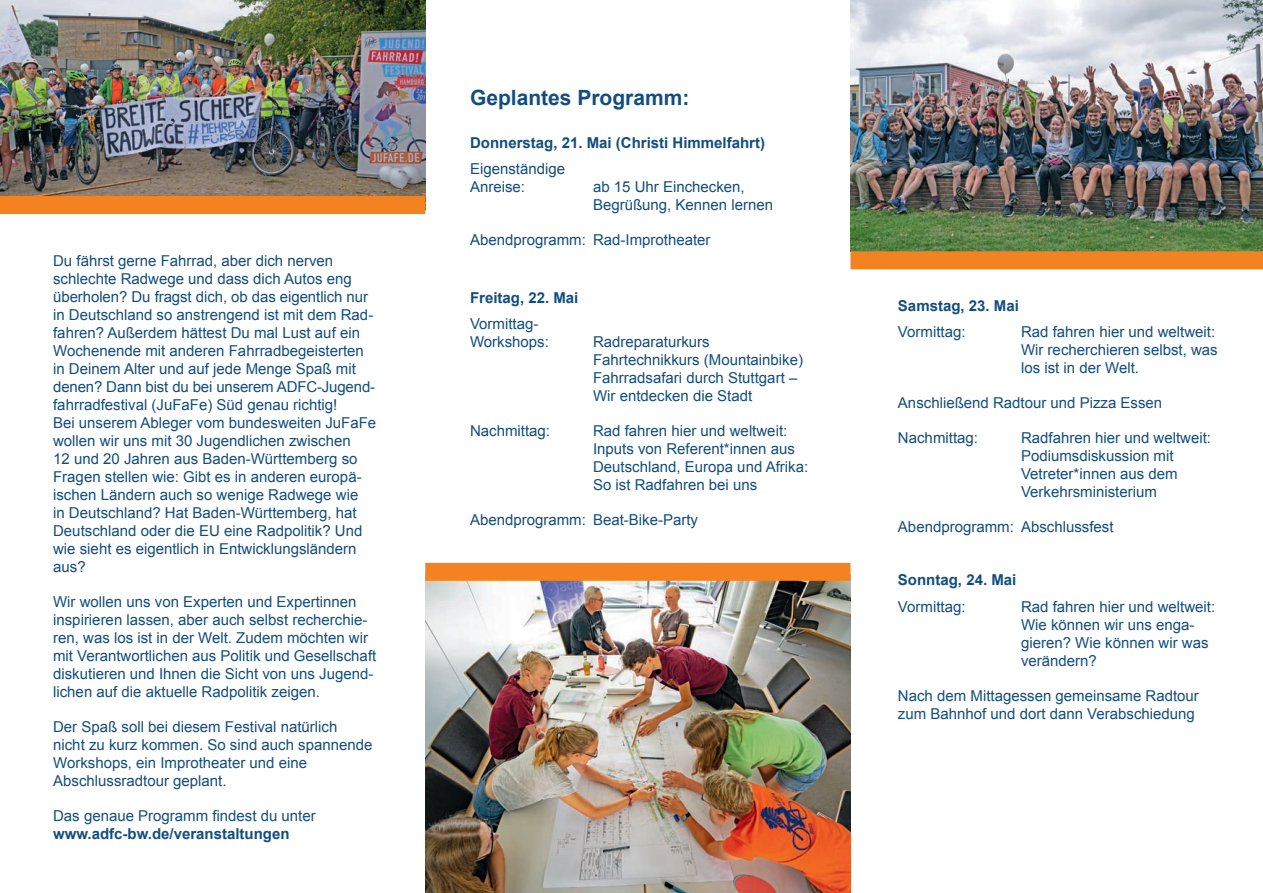
<style>
.page{position:relative;width:1263px;height:893px;background:#fff}
.page>*{position:absolute;margin:0;border:0;box-sizing:border-box;transform-origin:0 0}
.t1{font:700 21px "Arial";color:#134d7e}
.Fließtext_Arial_10{font:15px/18px "Arial";color:#134d7e}
.Überschrift_Gliederu{font:700 15px "Arial";color:#134d7e}
.s1{font-weight:700}
</style>
<div class="page">
<img style="left:0;top:0;width:425px;height:196px">
<div style="left:0;top:196px;width:425px;height:18px;background:#f58220"></div>
<img style="left:425px;top:581px;width:425px;height:312px">
<img style="left:850px;top:0;width:413px;height:251px">
<div style="left:425px;top:563px;width:425px;height:18px;background:#f58220"></div>
<div style="left:850px;top:251px;width:413px;height:18px;background:#f58220"></div>
<p class="Fließtext_Arial_10" style="left:53px;top:252px;width:325px">Du fährst gerne Fahrrad, aber dich nerven schlechte Radwege und dass dich Autos eng überholen? Du fragst dich, ob das eigentlich nur in Deutschland so anstrengend ist mit dem Rad&shy;fahren? Außerdem hättest Du mal Lust auf ein Wochenende mit anderen Fahrradbegeisterten in Deinem Alter und auf jede Menge Spaß mit denen? Dann bist du bei unserem ADFC-Jugend&shy;fahrradfestival (JuFaFe) Süd genau richtig!<br>Bei unserem Ableger vom bundesweiten JuFaFe wollen wir uns mit 30 Jugendlichen zwischen<br>12 und 20 Jahren aus Baden-Württemberg so Fragen stellen wie: Gibt es in anderen europä&shy;ischen Ländern auch so wenige Radwege wie<br>in Deutschland? Hat Baden-Württemberg, hat Deutschland oder die EU eine Radpolitik? Und wie sieht es eigentlich in Entwicklungsländern aus?</p>
<p class="Fließtext_Arial_10" style="left:53px;top:593px;width:325px">Wir wollen uns von Experten und Expertinnen inspirieren lassen, aber auch selbst recherchie&shy;ren, was los ist in der Welt. Zudem möchten wir mit Verantwortlichen aus Politik und Gesellschaft diskutieren und Ihnen die Sicht von uns Jugend&shy;lichen auf die aktuelle Radpolitik zeigen.</p>
<p class="Fließtext_Arial_10" style="left:53px;top:718px;width:321px">Der Spaß soll bei diesem Festival natürlich nicht zu kurz kommen. So sind auch spannende Workshops, ein Improtheater und eine Abschlussradtour geplant.</p>
<p class="Fließtext_Arial_10" style="left:53px;top:807px;width:264px">Das genaue Programm findest du unter <span class="s1">www.adfc-bw.de/veranstaltungen</span></p>
<p class="t1" style="left:470px;top:83px;width:221px">Geplantes Programm:</p>
<p class="Überschrift_Gliederu" style="left:470px;top:133px;width:297px">Donnerstag, 21. Mai (Christi Himmelfahrt)</p>
<p class="Fließtext_Arial_10" style="left:470px;top:160px;width:97px">Eigenständige<br>Anreise:</p>
<p class="Fließtext_Arial_10" style="left:593px;top:178px;width:182px">ab 15 Uhr Einchecken,<br>Begrüßung, Kennen lernen</p>
<p class="Fließtext_Arial_10" style="left:470px;top:231px;width:242px">Abendprogramm: Rad-Improtheater</p>
<p class="Überschrift_Gliederu" style="left:470px;top:287px;width:110px">Freitag, 22. Mai</p>
<p class="Fließtext_Arial_10" style="left:470px;top:315px;width:80px">Vormittag-<br>Workshops:</p>
<p class="Fließtext_Arial_10" style="left:593px;top:333px;width:212px">Radreparaturkurs<br>Fahrtechnikkurs (Mountainbike)<br>Fahrradsafari durch Stuttgart –<br>Wir entdecken die Stadt</p>
<p class="Fließtext_Arial_10" style="left:470px;top:422px;width:82px">Nachmittag:</p>
<p class="Fließtext_Arial_10" style="left:593px;top:422px;width:217px">Rad fahren hier und weltweit:<br>Inputs von Referent*innen aus<br>Deutschland, Europa und Afrika:<br>So ist Radfahren bei uns</p>
<p class="Fließtext_Arial_10" style="left:470px;top:511px;width:230px">Abendprogramm: Beat-Bike-Party</p>
<p class="Überschrift_Gliederu" style="left:898px;top:295px;width:122px">Samstag, 23. Mai</p>
<p class="Fließtext_Arial_10" style="left:898px;top:323px;width:69px">Vormittag:</p>
<p class="Fließtext_Arial_10" style="left:1021px;top:323px;width:198px">Rad fahren hier und weltweit:<br>Wir recherchieren selbst, was los ist in der Welt.</p>
<p class="Fließtext_Arial_10" style="left:898px;top:394px;width:266px">Anschließend Radtour und Pizza Essen</p>
<p class="Fließtext_Arial_10" style="left:898px;top:429px;width:82px">Nachmittag:</p>
<p class="Fließtext_Arial_10" style="left:1021px;top:429px;width:192px">Radfahren hier und weltweit:<br>Podiumsdiskussion mit<br>Vetreter*innen aus dem<br>Verkehrsministerium</p>
<p class="Fließtext_Arial_10" style="left:898px;top:518px;width:217px">Abendprogramm: Abschlussfest</p>
<p class="Überschrift_Gliederu" style="left:898px;top:570px;width:120px">Sonntag, 24. Mai</p>
<p class="Fließtext_Arial_10" style="left:898px;top:598px;width:69px">Vormittag:</p>
<p class="Fließtext_Arial_10" style="left:1021px;top:598px;width:196px">Rad fahren hier und weltweit:<br>Wie können wir uns enga&shy;gieren? Wie können wir was verändern?</p>
<p class="Fließtext_Arial_10" style="left:898px;top:687px;width:302px">Nach dem Mittagessen gemeinsame Radtour zum Bahnhof und dort dann Verabschiedung</p>
</div>
